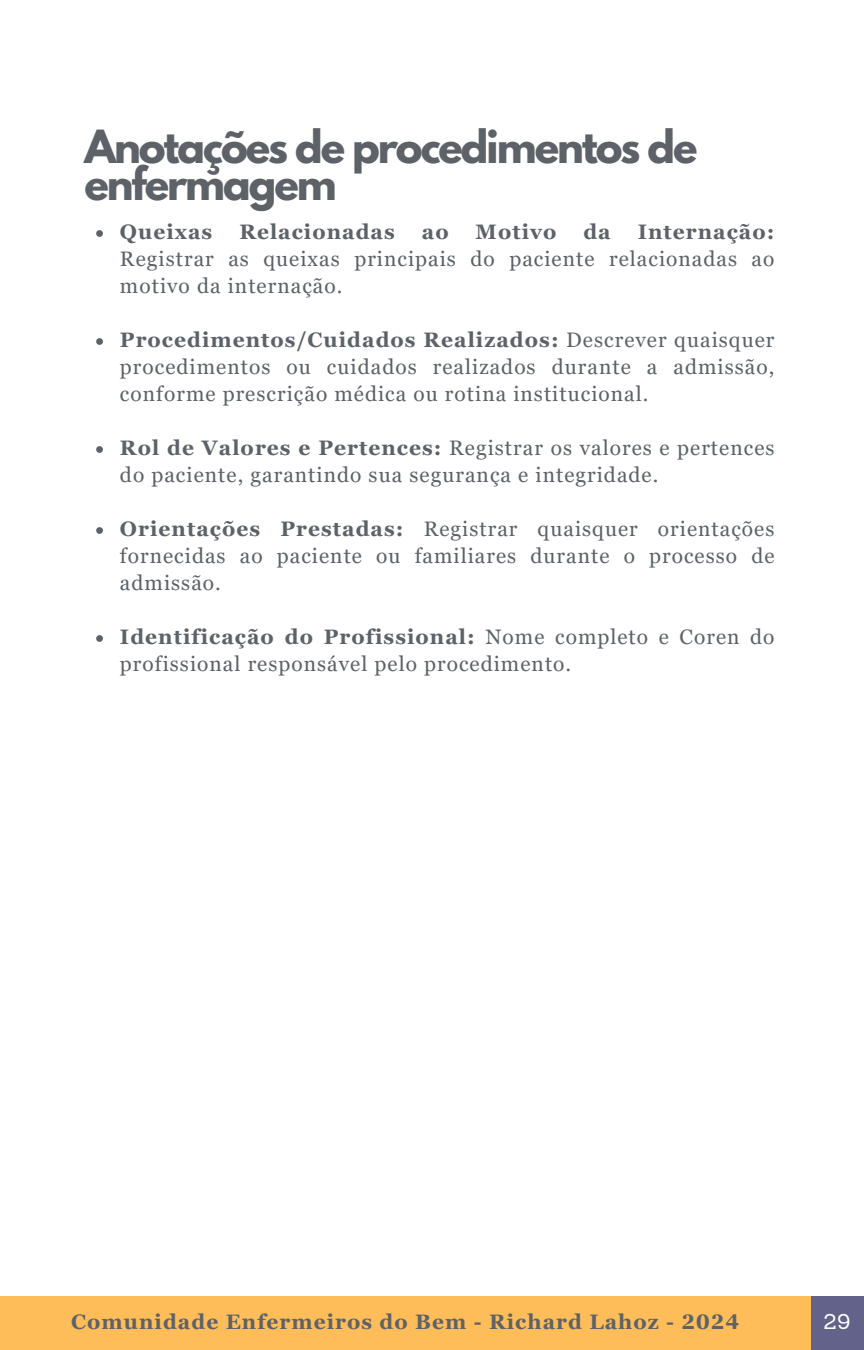
<style>
.page{position:relative;width:864px;height:1350px;background:#fff}
.page>*{position:absolute;margin:0;border:0;box-sizing:border-box;transform-origin:0 0}
.t1{font:700 40.5px/37.1px "League Spartan";letter-spacing:-.05em;color:#5d6268}
.t2{font:20.93px/27px "Georgia Pro";letter-spacing:.05em;color:#5d6268;text-align:justify}
.t3{font:700 20.93px "Georgia Pro";letter-spacing:.05em;color:#5d6268}
.t4{font:20.93px "Sanchez";color:#fff}
.s1{font-weight:700}
</style>
<div class="page">
<svg style="left:96px;top:230px;width:7px;height:7px"></svg>
<svg style="left:96px;top:338px;width:7px;height:7px"></svg>
<svg style="left:96px;top:446px;width:7px;height:7px"></svg>
<svg style="left:96px;top:527px;width:7px;height:7px"></svg>
<svg style="left:96px;top:635px;width:7px;height:7px"></svg>
<div style="left:811px;top:1296px;width:53px;height:54px;background:#63628a"></div>
<div style="left:0;top:1296px;width:811px;height:54px;background:#ffbd59"></div>
<h2 class="t1" style="left:84px;top:133px;width:615px">Anotações de procedimentos de enfermagem</h2>
<h1 class="t3" style="left:120px;top:219px;width:94px">Queixas</h1>
<h1 class="t3" style="left:239px;top:219px;width:157px">Relacionadas</h1>
<h1 class="t3" style="left:422px;top:219px;width:28px">ao</h1>
<h1 class="t3" style="left:476px;top:219px;width:82px">Motivo</h1>
<h1 class="t3" style="left:583px;top:219px;width:29px">da</h1>
<h1 class="t2" style="left:120px;top:218px;width:656px;text-indent:518px"><span class="s1">Internação:<br></span>Registrar as queixas principais do paciente relacionadas ao motivo da internação.</h1>
<p class="t2" style="left:120px;top:326px;width:656px"><span class="s1">Procedimentos/Cuidados Realizados:</span> Descrever quaisquer procedimentos ou cuidados realizados durante a admissão, conforme prescrição médica ou rotina institucional.</p>
<p class="t2" style="left:120px;top:434px;width:656px"><span class="s1">Rol de Valores e Pertences:</span> Registrar os valores e pertences do paciente, garantindo sua segurança e integridade.</p>
<p class="t2" style="left:120px;top:515px;width:656px"><span class="s1">Orientações Prestadas:</span> Registrar quaisquer orientações fornecidas ao paciente ou familiares durante o processo de admissão.</p>
<p class="t2" style="left:120px;top:623px;width:656px"><span class="s1">Identificação do Profissional:</span> Nome completo e Coren do profissional responsável pelo procedimento.</p>
<p class="t3" style="left:71px;top:1310px;width:669px">Comunidade Enfermeiros do Bem - Richard Lahoz - 2024</p>
<p class="t4" style="left:824px;top:1308px;width:28px">29</p>
</div>
